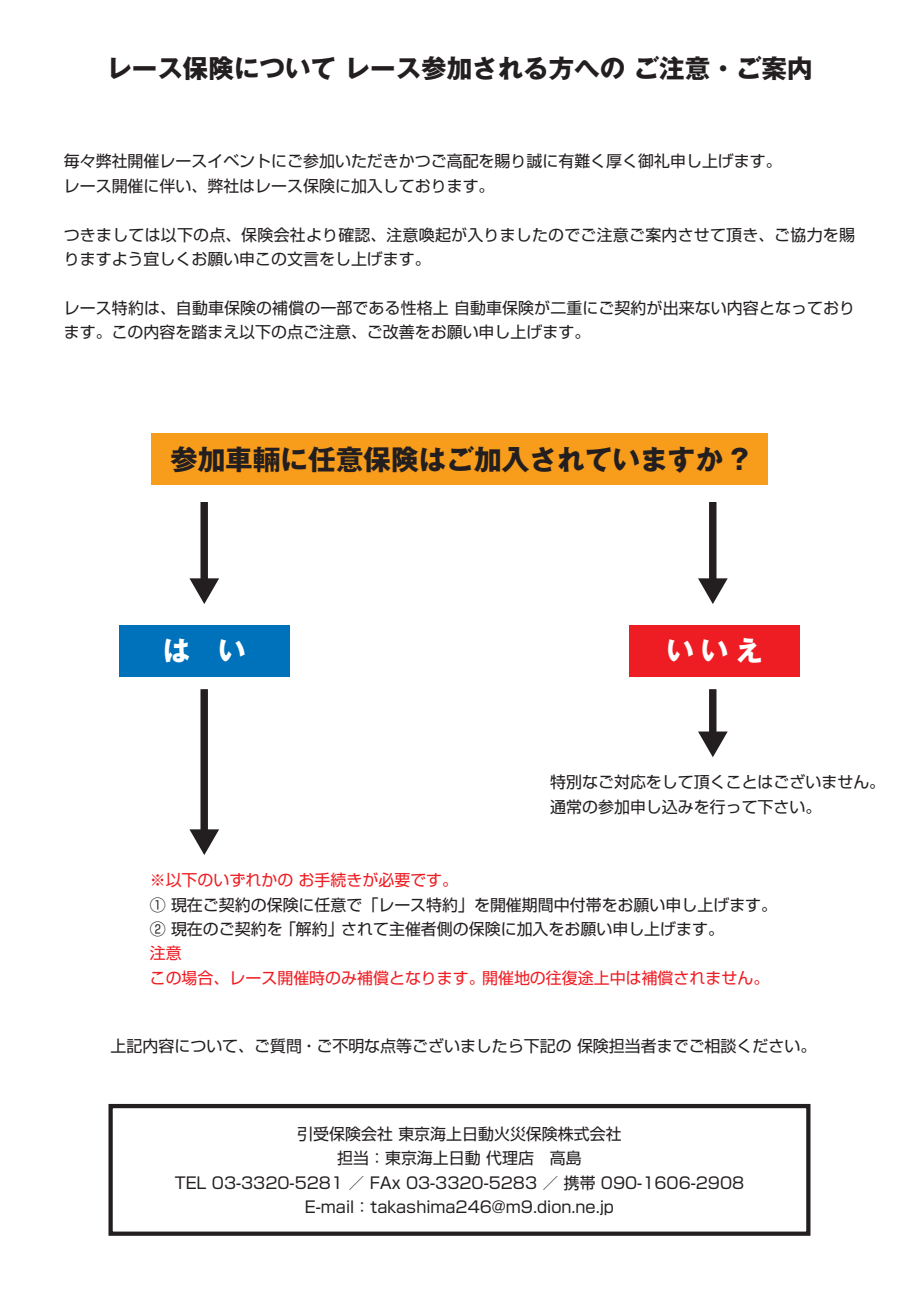
<style>
.page{position:relative;width:919px;height:1289px;background:#fff}
.page>*{position:absolute;margin:0;border:0;box-sizing:border-box;transform-origin:0 0}
.t1{font:700 27.6px "Gothic MB101 Pro";color:#231f20}
.t2{font:700 27.6px "Gothic MB101 Pro";color:#fff}
.t3{font:700 25.5px "Gothic MB101 Pro";color:#231f20}
.t4{font:15.9px/24.5px "Shin Go Pro";color:#231f20}
.t5{font:15.9px/24.5px "Shin Go Pro";color:#ee1d23}
</style>
<div class="page">
<div style="left:108px;top:1103px;width:702px;height:132px;background:#fff;border:4px solid #231f20"></div>
<div style="left:151px;top:434px;width:616px;height:51px;background:#f89c1c"></div>
<div style="left:119px;top:625px;width:170px;height:51px;background:#0072bc"></div>
<div style="left:629px;top:625px;width:170px;height:51px;background:#ee1d23"></div>
<div style="left:200px;top:502px;width:8px;height:80px;background:#231f20"></div>
<svg style="left:189px;top:578px;width:30px;height:26px"></svg>
<div style="left:200px;top:689px;width:8px;height:144px;background:#231f20"></div>
<svg style="left:189px;top:829px;width:30px;height:26px"></svg>
<div style="left:709px;top:502px;width:7px;height:80px;background:#231f20"></div>
<svg style="left:698px;top:578px;width:29px;height:26px"></svg>
<div style="left:709px;top:689px;width:7px;height:46px;background:#231f20"></div>
<svg style="left:698px;top:731px;width:29px;height:26px"></svg>
<h2 class="t3" style="left:106px;top:47px;width:707px">レース保険について レース参加される方への ご注意・ご案内</h2>
<p class="t4" style="left:64px;top:147px;width:719px">毎々弊社開催レースイベントにご参加いただきかつご高配を賜り誠に有難く厚く御礼申し上げます。レース開催に伴い、弊社はレース保険に加入しております。</p>
<p class="t4" style="left:64px;top:220px;width:792px">つきましては以下の点、保険会社より確認、注意喚起が入りましたのでご注意ご案内させて頂き、ご協力を賜りますよう宜しくお願い申この文言をし上げます。</p>
<p class="t4" style="left:64px;top:294px;width:792px">レース特約は、自動車保険の補償の一部である性格上 自動車保険が二重にご契約が出来ない内容となっております。この内容を踏まえ以下の点ご注意、ご改善をお願い申し上げます。</p>
<h1 class="t1" style="left:170px;top:436px;width:580px">参加車輛に任意保険はご加入されていますか ?</h1>
<h1 class="t2" style="left:163px;top:627px;width:84px">は　い</h1>
<h1 class="t2" style="left:666px;top:627px;width:98px">いいえ</h1>
<p class="t4" style="left:550px;top:768px;width:336px">特別なご対応をして頂くことはございません。通常の参加申し込みを行って下さい。</p>
<p class="t5" style="left:150px;top:865px;width:310px">※以下のいずれかの お手続きが必要です。</p>
<p class="t4" style="left:150px;top:890px;width:629px">① 現在ご契約の保険に任意で「レース特約」を開催期間中付帯をお願い申し上げます。<br>② 現在のご契約を 「解約」されて主催者側の保険に加入をお願い申し上げます。</p>
<p class="t5" style="left:150px;top:939px;width:621px">注意<br>この場合、レース開催時のみ補償となります。開催地の往復途上中は補償されません。</p>
<p class="t4" style="left:111px;top:1031px;width:707px">上記内容について、ご質問・ご不明な点等ございましたら下記の 保険担当者までご相談ください。</p>
<p class="t4" style="left:175px;top:1119px;width:571px;text-align:center">引受保険会社 東京海上日動火災保険株式会社<br>担当：東京海上日動 代理店　高島<br>TEL 03-3320-5281 ／ FAx 03-3320-5283 ／ 携帯 090-1606-2908<br>E-mail：takashima246@m9.dion.ne.jp</p>
</div>
